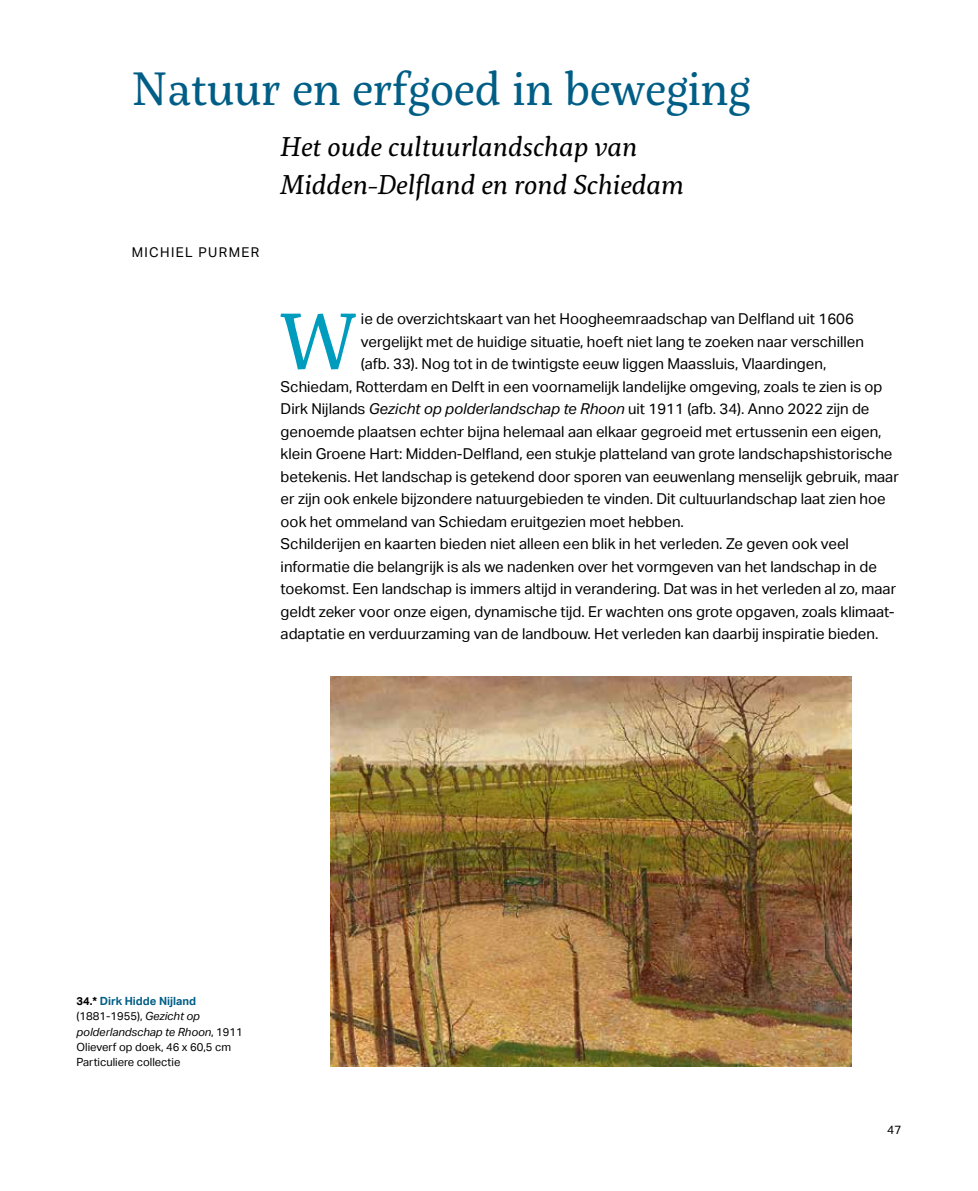
<style>
.page{position:relative;width:978px;height:1191px;background:#fff}
.page>*{position:absolute;margin:0;border:0;box-sizing:border-box;transform-origin:0 0}
.t1{font:79.35px "Servus Slab";color:#009cbd}
.t2{font:46.5px "Servus Slab";color:#005e86}
.t3{font:italic 27px/37.5px "Servus Slab";color:#000}
.t4{font:15px "Aktiv Grotesk";color:#000}
.t5{font:13.5px "Aktiv Grotesk";letter-spacing:.1em;color:#000}
.t6{font:12px "Aktiv Grotesk";color:#000}
.t7{font:11.25px/15px "Aktiv Grotesk";color:#000}
.s1{font-style:italic}
.s2{font-weight:700}
.s3{font-weight:700;color:#005e86}
</style>
<div class="page">
<img style="left:330px;top:677px;width:522px;height:389px">
<h2 class="t2" style="left:132px;top:58px;width:620px">Natuur en erfgoed in beweging</h2>
<h3 class="t3" style="left:281px;top:128px;width:405px">Het oude cultuurlandschap van<br>Midden-Delfland en rond Schiedam</h3>
<p class="t5" style="left:132px;top:244px;width:129px">MICHIEL PURMER</p>
<h1 class="t1" style="left:280px;top:289px;width:79px">W</h1>
<p class="t4" style="left:361px;top:310px;width:495px">ie de overzichtskaart van het Hoogheemraadschap van Delfland uit 1606</p>
<p class="t4" style="left:361px;top:333px;width:505px">vergelijkt met de huidige situatie, hoeft niet lang te zoeken naar verschillen</p>
<p class="t4" style="left:361px;top:355px;width:467px">(afb. 33). Nog tot in de twintigste eeuw liggen Maassluis, Vlaardingen,</p>
<p class="t4" style="left:281px;top:378px;width:603px">Schiedam, Rotterdam en Delft in een voornamelijk landelijke omgeving, zoals te zien is op</p>
<p class="t4" style="left:281px;top:400px;width:590px">Dirk Nijlands <span class="s1">Gezicht op polderlandschap te Rhoon</span> uit 1911 (afb. 34). Anno 2022 zijn de</p>
<p class="t4" style="left:281px;top:423px;width:602px">genoemde plaatsen echter bijna helemaal aan elkaar gegroeid met ertussenin een eigen,</p>
<p class="t4" style="left:281px;top:445px;width:613px">klein Groene Hart: Midden-Delfland, een stukje platteland van grote landschapshistorische</p>
<p class="t4" style="left:281px;top:468px;width:620px">betekenis. Het landschap is getekend door sporen van eeuwenlang menselijk gebruik, maar</p>
<p class="t4" style="left:281px;top:490px;width:607px">er zijn ook enkele bijzondere natuurgebieden te vinden. Dit cultuurlandschap laat zien hoe</p>
<p class="t4" style="left:281px;top:513px;width:405px">ook het ommeland van Schiedam eruitgezien moet hebben.</p>
<p class="t4" style="left:281px;top:535px;width:570px">Schilderijen en kaarten bieden niet alleen een blik in het verleden. Ze geven ook veel</p>
<p class="t4" style="left:281px;top:558px;width:598px">informatie die belangrijk is als we nadenken over het vormgeven van het landschap in de</p>
<p class="t4" style="left:281px;top:580px;width:617px">toekomst. Een landschap is immers altijd in verandering. Dat was in het verleden al zo, maar</p>
<p class="t4" style="left:281px;top:603px;width:616px">geldt zeker voor onze eigen, dynamische tijd. Er wachten ons grote opgaven, zoals klimaat-</p>
<p class="t4" style="left:281px;top:625px;width:599px">adaptatie en verduurzaming van de landbouw. Het verleden kan daarbij inspiratie bieden.</p>
<p class="t7" style="left:77px;top:994px;width:168px"><span class="s2">34.*</span> <span class="s3">Dirk Hidde Nijland </span>(1881-1955), <span class="s1">Gezicht op polderlandschap te Rhoon</span>, 1911<br>Olieverf op doek, 46 x 60,5 cm<br>Particuliere collectie</p>
<p class="t6" style="left:887px;top:1123px;width:16px">47</p>
</div>
